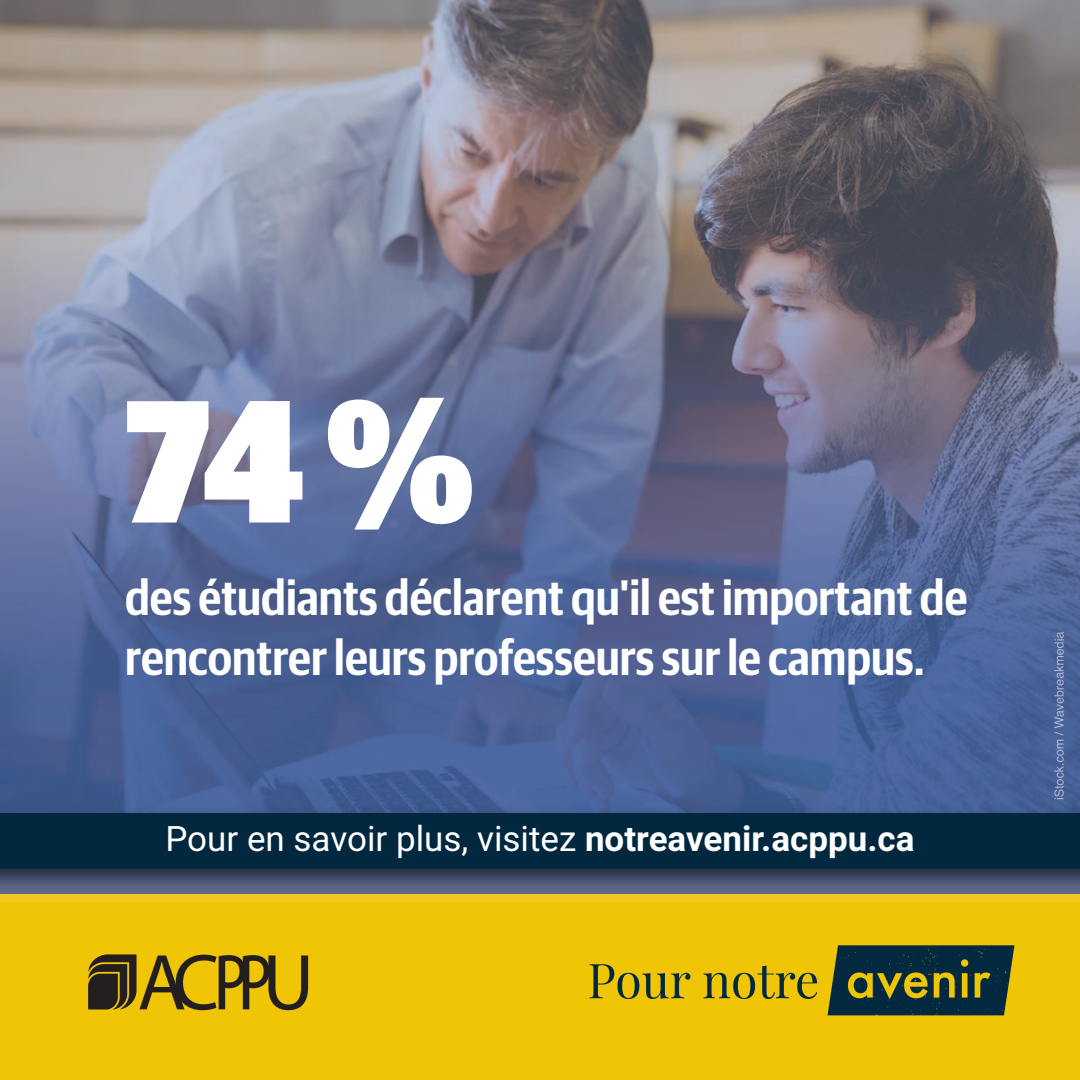
<style>
.page{position:relative;width:1080px;height:1080px;background:#fff}
.page>*{position:absolute;margin:0;border:0;box-sizing:border-box;transform-origin:0 0}
.t1{font:900 175px "Guardian Sans Cond";color:#fff}
.t2{font:600 50px/60px "Guardian Sans Cond";color:#fff}
.t3{font:35px "Roboto";color:#fff}
.s1{font-weight:700}
</style>
<div class="page">
<img style="left:0;top:869px;width:1080px;height:25px">
<div style="left:0;top:894px;width:1080px;height:186px;background:#efc506"></div>
<img style="left:0;top:0;width:1080px;height:814px">
<div style="left:0;top:814px;width:1080px;height:55px;background:#02283f"></div>
<img style="left:1054px;top:699px;width:10px;height:100px">
<svg style="left:590px;top:945px;width:424px;height:71px"></svg>
<svg style="left:88px;top:954px;width:220px;height:56px"></svg>
<p class="t1" style="left:125px;top:331px;width:350px">74%</p>
<p class="t2" style="left:125px;top:570px;width:844px">des étudiants déclarent qu'il est important de rencontrer leurs professeurs sur le campus.</p>
<p class="t3" style="left:252px;top:814px;width:577px">To learn more, visit <span class="s1">ourfuture.caut. a</span></p>
<p class="t3" style="left:165px;top:814px;width:751px">Pour en savoir plus, visitez <span class="s1">notreavenir.acppu.ca</span></p>
</div>
